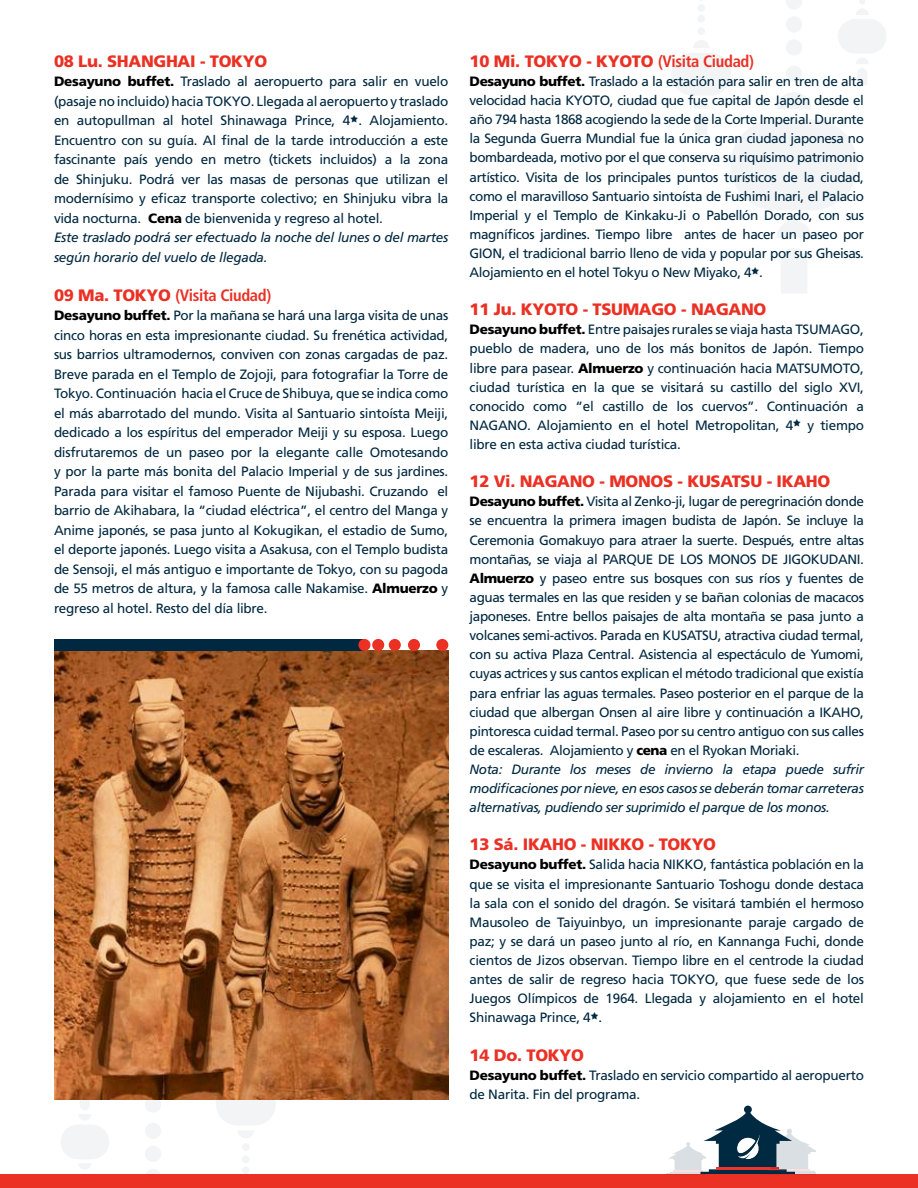
<style>
.page{position:relative;width:918px;height:1188px;background:#fff}
.page>*{position:absolute;margin:0;border:0;box-sizing:border-box;transform-origin:0 0}
.t1{font:900 16.5px "Frutiger";letter-spacing:-.02em;color:#eb3024}
.t2{font:700 condensed 16.5px "Frutiger";letter-spacing:-.02em;color:#eb3024}
.t3{font:13.5px/19px "Frutiger";letter-spacing:-.03em;color:#002840;text-align:justify}
.s1{font-weight:900;color:#000}
.s2{font-style:italic}
.s3{font-weight:900;font-stretch:normal}
.s4{font-weight:700;font-stretch:condensed}
</style>
<div class="page">
<div style="left:730px;top:119px;width:128px;height:91px;background:#f3f4f6;border-radius:46px"></div>
<svg style="left:777px;top:92px;width:34px;height:17px"></svg>
<svg style="left:777px;top:221px;width:34px;height:17px"></svg>
<svg style="left:781px;top:248px;width:26px;height:45px"></svg>
<div style="left:786px;top:66px;width:16px;height:16px;background:#f3f4f6;border-radius:50%"></div>
<div style="left:786px;top:39px;width:16px;height:17px;background:#f3f4f6;border-radius:50%"></div>
<div style="left:786px;top:16px;width:16px;height:17px;background:#f3f4f6;border-radius:50%"></div>
<svg style="left:786px;top:0;width:16px;height:9px"></svg>
<div style="left:671px;top:53px;width:60px;height:43px;background:#f3f4f6;border-radius:22px"></div>
<svg style="left:693px;top:40px;width:16px;height:8px"></svg>
<svg style="left:693px;top:101px;width:16px;height:34px"></svg>
<div style="left:697px;top:27px;width:8px;height:8px;background:#f3f4f6;border-radius:50%"></div>
<div style="left:697px;top:15px;width:8px;height:8px;background:#f3f4f6;border-radius:50%"></div>
<div style="left:697px;top:4px;width:8px;height:8px;background:#f3f4f6;border-radius:50%"></div>
<div style="left:838px;top:19px;width:49px;height:35px;background:#f3f4f6;border-radius:17px"></div>
<svg style="left:856px;top:58px;width:12px;height:27px"></svg>
<svg style="left:856px;top:0;width:12px;height:15px"></svg>
<svg style="left:145px;top:1096px;width:16px;height:17px"></svg>
<div style="left:145px;top:1123px;width:16px;height:16px;background:#f3f4f6;border-radius:50%"></div>
<div style="left:145px;top:1146px;width:16px;height:16px;background:#f3f4f6;border-radius:50%"></div>
<svg style="left:145px;top:1169px;width:16px;height:16px"></svg>
<div style="left:216px;top:1083px;width:60px;height:43px;background:#f3f4f6;border-radius:22px"></div>
<svg style="left:238px;top:1131px;width:16px;height:7px"></svg>
<div style="left:242px;top:1143px;width:8px;height:8px;background:#f3f4f6;border-radius:50%"></div>
<div style="left:242px;top:1156px;width:8px;height:7px;background:#f3f4f6;border-radius:50%"></div>
<div style="left:242px;top:1166px;width:8px;height:8px;background:#f3f4f6;border-radius:50%"></div>
<div style="left:61px;top:1125px;width:48px;height:34px;background:#f3f4f6;border-radius:17px"></div>
<svg style="left:78px;top:1099px;width:14px;height:21px"></svg>
<svg style="left:78px;top:1164px;width:14px;height:11px"></svg>
<div style="left:0;top:1175px;width:918px;height:13px;background:#eb3024"></div>
<svg style="left:666px;top:1106px;width:149px;height:69px"></svg>
<hr style="left:673px;top:1171px;width:30px;height:1px;background:#ee352b">
<img style="left:54px;top:651px;width:394px;height:448px">
<div style="left:54px;top:639px;width:310px;height:12px;background:#002840"></div>
<div style="left:358px;top:639px;width:12px;height:12px;background:#eb3024;border-radius:50%"></div>
<div style="left:372px;top:639px;width:12px;height:12px;background:#eb3024;border-radius:50%"></div>
<div style="left:389px;top:639px;width:12px;height:12px;background:#eb3024;border-radius:50%"></div>
<div style="left:408px;top:639px;width:12px;height:12px;background:#eb3024;border-radius:50%"></div>
<div style="left:436px;top:639px;width:12px;height:12px;background:#eb3024;border-radius:50%"></div>
<p class="t1" style="left:54px;top:51px;width:215px">08 Lu. SHANGHAI - TOKYO</p>
<p class="t3" style="left:54px;top:72px;width:396px;line-height:19.5px;text-align:left"><span class="s1">Desayuno buffet.</span> Traslado al aeropuerto para salir en vuelo (pasaje no incluido) hacia TOKYO. Llegada al aeropuerto y traslado en autopullman al hotel Shinawaga Prince, 4<sup>A</sup>. Alojamiento.<br>Encuentro con su guía. Al final de la tarde introducción a este fascinante país yendo en metro (tickets incluidos) a la zona de Shinjuku. Podrá ver las masas de personas que utilizan el modernísimo y eficaz transporte colectivo; en Shinjuku vibra la vida nocturna. <span class="s1">Cena</span> de bienvenida y regreso al hotel.<br><span class="s2">Este traslado podrá ser efectuado la noche del lunes o del martes según horario del vuelo de llegada.</span></p>
<p class="t2" style="left:54px;top:285px;width:219px"><span class="s3">09 Ma. TOKYO</span> (Visita Ciudad)</p>
<p class="t3" style="left:54px;top:306px;width:396px;line-height:19.5px"><span class="s1">Desayuno buffet.</span> Por la mañana se hará una larga visita de unas cinco horas en esta impresionante ciudad. Su frenética actividad, sus barrios ultramodernos, conviven con zonas cargadas de paz.<br>Breve parada en el Templo de Zojoji, para fotografiar la Torre de Tokyo. Continuación hacia el Cruce de Shibuya, que se indica como el más abarrotado del mundo. Visita al Santuario sintoísta Meiji, dedicado a los espíritus del emperador Meiji y su esposa. Luego disfrutaremos de un paseo por la elegante calle Omotesando y por la parte más bonita del Palacio Imperial y de sus jardines.<br>Parada para visitar el famoso Puente de Nijubashi. Cruzando el barrio de Akihabara, la “ciudad eléctrica”, el centro del Manga y Anime japonés, se pasa junto al Kokugikan, el estadio de Sumo, el deporte japonés. Luego visita a Asakusa, con el Templo budista de Sensoji, el más antiguo e importante de Tokyo, con su pagoda de 55 metros de altura, y la famosa calle Nakamise. <span class="s1">Almuerzo</span> y regreso al hotel. Resto del día libre.</p>
<p class="t1" style="left:470px;top:51px;width:286px">10 Mi. TOKYO - KYOTO <span class="s4">(Visita Ciudad)</span></p>
<p class="t3" style="left:470px;top:72px;width:396px"><span class="s1">Desayuno buffet.</span> Traslado a la estación para salir en tren de alta velocidad hacia KYOTO, ciudad que fue capital de Japón desde el año 794 hasta 1868 acogiendo la sede de la Corte Imperial. Durante la Segunda Guerra Mundial fue la única gran ciudad japonesa no bombardeada, motivo por el que conserva su riquísimo patrimonio artístico. Visita de los principales puntos turísticos de la ciudad, como el maravilloso Santuario sintoísta de Fushimi Inari, el Palacio Imperial y el Templo de Kinkaku-Ji o Pabellón Dorado, con sus magníficos jardines. Tiempo libre antes de hacer un paseo por GION, el tradicional barrio lleno de vida y popular por sus Gheisas.<br>Alojamiento en el hotel Tokyu o New Miyako, 4<sup>A</sup>.</p>
<p class="t1" style="left:470px;top:300px;width:298px">11 Ju. KYOTO - TSUMAGO - NAGANO</p>
<p class="t3" style="left:470px;top:320px;width:396px"><span class="s1">Desayuno buffet.</span> Entre paisajes rurales se viaja hasta TSUMAGO, pueblo de madera, uno de los más bonitos de Japón. Tiempo libre para pasear. <span class="s1">Almuerzo</span> y continuación hacia MATSUMOTO, ciudad turística en la que se visitará su castillo del siglo XVI, conocido como “el castillo de los cuervos”. Continuación a NAGANO. Alojamiento en el hotel Metropolitan, 4<sup>A</sup> y tiempo libre en esta activa ciudad turística.</p>
<p class="t1" style="left:470px;top:472px;width:362px">12 Vi. NAGANO - MONOS - KUSATSU - IKAHO</p>
<p class="t3" style="left:470px;top:492px;width:396px;text-align:left"><span class="s1">Desayuno buffet.</span> Visita al Zenko-ji, lugar de peregrinación donde se encuentra la primera imagen budista de Japón. Se incluye la Ceremonia Gomakuyo para atraer la suerte. Después, entre altas montañas, se viaja al PARQUE DE LOS MONOS DE JIGOKUDANI.<br><span class="s1">Almuerzo</span> y paseo entre sus bosques con sus ríos y fuentes de aguas termales en las que residen y se bañan colonias de macacos japoneses. Entre bellos paisajes de alta montaña se pasa junto a volcanes semi-activos. Parada en KUSATSU, atractiva ciudad termal, con su activa Plaza Central. Asistencia al espectáculo de Yumomi, cuyas actrices y sus cantos explican el método tradicional que existía para enfriar las aguas termales. Paseo posterior en el parque de la ciudad que albergan Onsen al aire libre y continuación a IKAHO, pintoresca cuidad termal. Paseo por su centro antiguo con sus calles de escaleras. Alojamiento y <span class="s1">cena</span> en el Ryokan Moriaki.<br><span class="s2">Nota: Durante los meses de invierno la etapa puede sufrir modificaciones por nieve, en esos casos se deberán tomar carreteras alternativas, pudiendo ser suprimido el parque de los monos.</span></p>
<p class="t1" style="left:470px;top:835px;width:248px">13 Sá. IKAHO - NIKKO - TOKYO</p>
<p class="t3" style="left:470px;top:855px;width:396px"><span class="s1">Desayuno buffet.</span> Salida hacia NIKKO, fantástica población en la que se visita el impresionante Santuario Toshogu donde destaca la sala con el sonido del dragón. Se visitará también el hermoso Mausoleo de Taiyuinbyo, un impresionante paraje cargado de paz; y se dará un paseo junto al río, en Kannanga Fuchi, donde cientos de Jizos observan. Tiempo libre en el centrode la ciudad antes de salir de regreso hacia TOKYO, que fuese sede de los Juegos Olímpicos de 1964. Llegada y alojamiento en el hotel Shinawaga Prince, 4<sup>A</sup>.</p>
<p class="t1" style="left:470px;top:1045px;width:116px">14 Do. TOKYO</p>
<p class="t3" style="left:470px;top:1065px;width:396px;line-height:19.5px"><span class="s1">Desayuno buffet.</span> Traslado en servicio compartido al aeropuerto de Narita. Fin del programa.</p>
</div>
